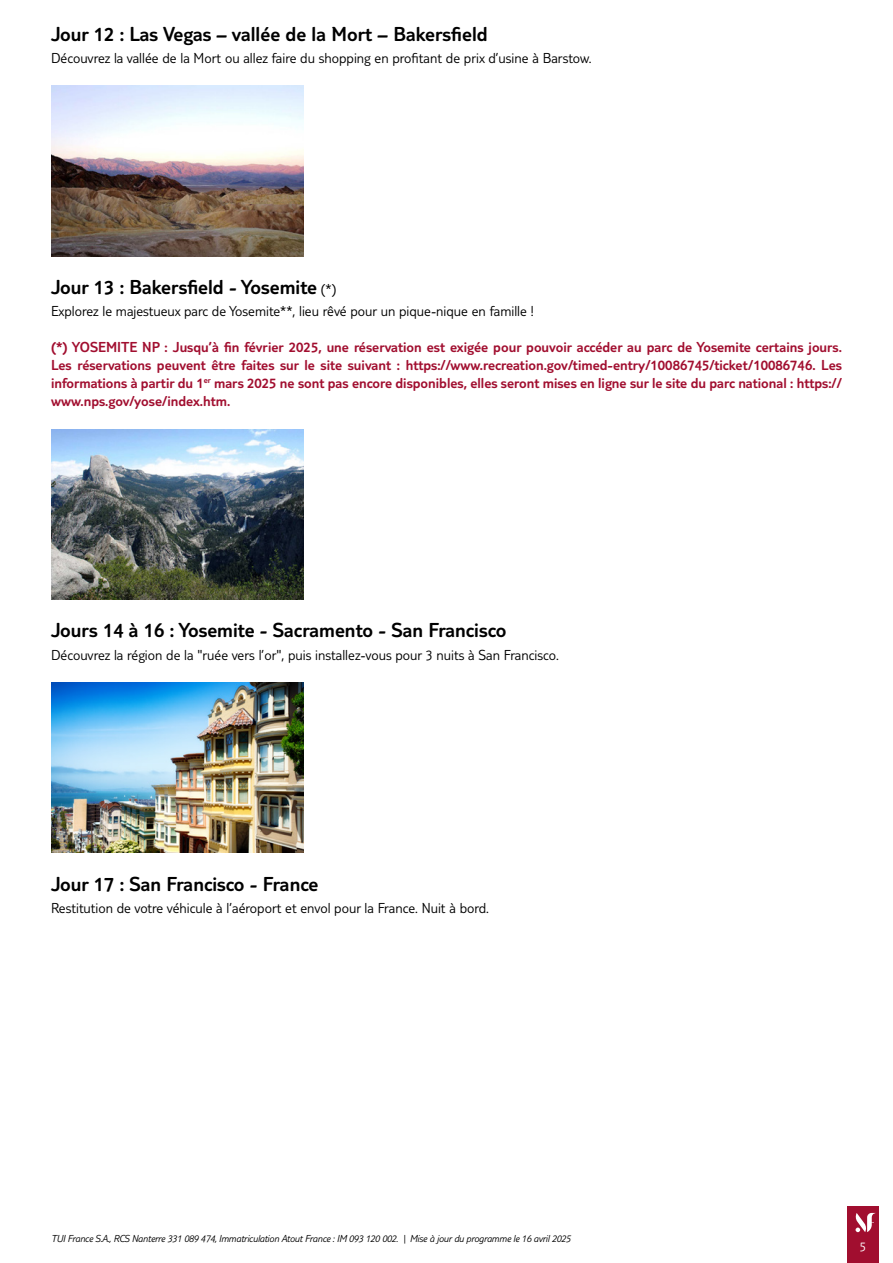
<style>
.page{position:relative;width:893px;height:1263px;background:#fff}
.page>*{position:absolute;margin:0;border:0;box-sizing:border-box;transform-origin:0 0}
.t1{font:300 21px "TUI Type";color:#000}
.t2{font:300 15px/18px "TUI Type";color:#a10e2f;text-align:justify}
.t3{font:300 15px "TUI Type";color:#000}
.t4{font:300 13.5px "TUI Type";color:#fff}
.t5{font:italic 300 10.5px "TUI Type";letter-spacing:-.02em;color:#000}
.s1{font-size:15px}
</style>
<div class="page">
<div style="left:847px;top:1206px;width:32px;height:57px;background:#a10e2f"></div>
<svg style="left:855px;top:1213px;width:21px;height:19px"></svg>
<img style="left:51px;top:86px;width:252px;height:170px">
<img style="left:51px;top:429px;width:252px;height:170px">
<img style="left:51px;top:683px;width:252px;height:170px">
<h1 class="t1" style="left:51px;top:22px;width:438px">Jour 12 : Las Vegas – vallée de la Mort – Bakersfield</h1>
<p class="t3" style="left:51px;top:50px;width:542px">Découvrez la vallée de la Mort ou allez faire du shopping en profitant de prix d’usine à Barstow.</p>
<h1 class="t1" style="left:51px;top:275px;width:287px">Jour 13 : Bakersfield - Yosemite <span class="s1">(*)</span></h1>
<p class="t3" style="left:51px;top:303px;width:484px">Explorez le majestueux parc de Yosemite**, lieu rêvé pour un pique-nique en famille !</p>
<p class="t2" style="left:51px;top:338px;width:792px">(*) YOSEMITE NP : Jusqu’à fin février 2025, une réservation est exigée pour pouvoir accéder au parc de Yosemite certains jours.<br>Les réservations peuvent être faites sur le site suivant : https://www.recreation.gov/timed-entry/10086745/ticket/10086746. Les informations à partir du 1<sup>er</sup> mars 2025 ne sont pas encore disponibles, elles seront mises en ligne sur le site du parc national : https:// www.nps.gov/yose/index.htm.</p>
<h1 class="t1" style="left:51px;top:618px;width:457px">Jours 14 à 16 : Yosemite - Sacramento - San Francisco</h1>
<p class="t3" style="left:51px;top:646px;width:509px">Découvrez la région de la "ruée vers l’or", puis installez-vous pour 3 nuits à San Francisco.</p>
<h1 class="t1" style="left:51px;top:872px;width:269px">Jour 17 : San Francisco - France</h1>
<p class="t3" style="left:51px;top:899px;width:439px">Restitution de votre véhicule à l’aéroport et envol pour la France. Nuit à bord.</p>
<p class="t5" style="left:51px;top:1232px;width:521px">TUI France S.A., RCS Nanterre 331 089 474, Immatriculation Atout France : IM 093 120 002. | Mise à jour du programme le 16 avril 2025</p>
<p class="t4" style="left:860px;top:1239px;width:8px">5</p>
</div>
